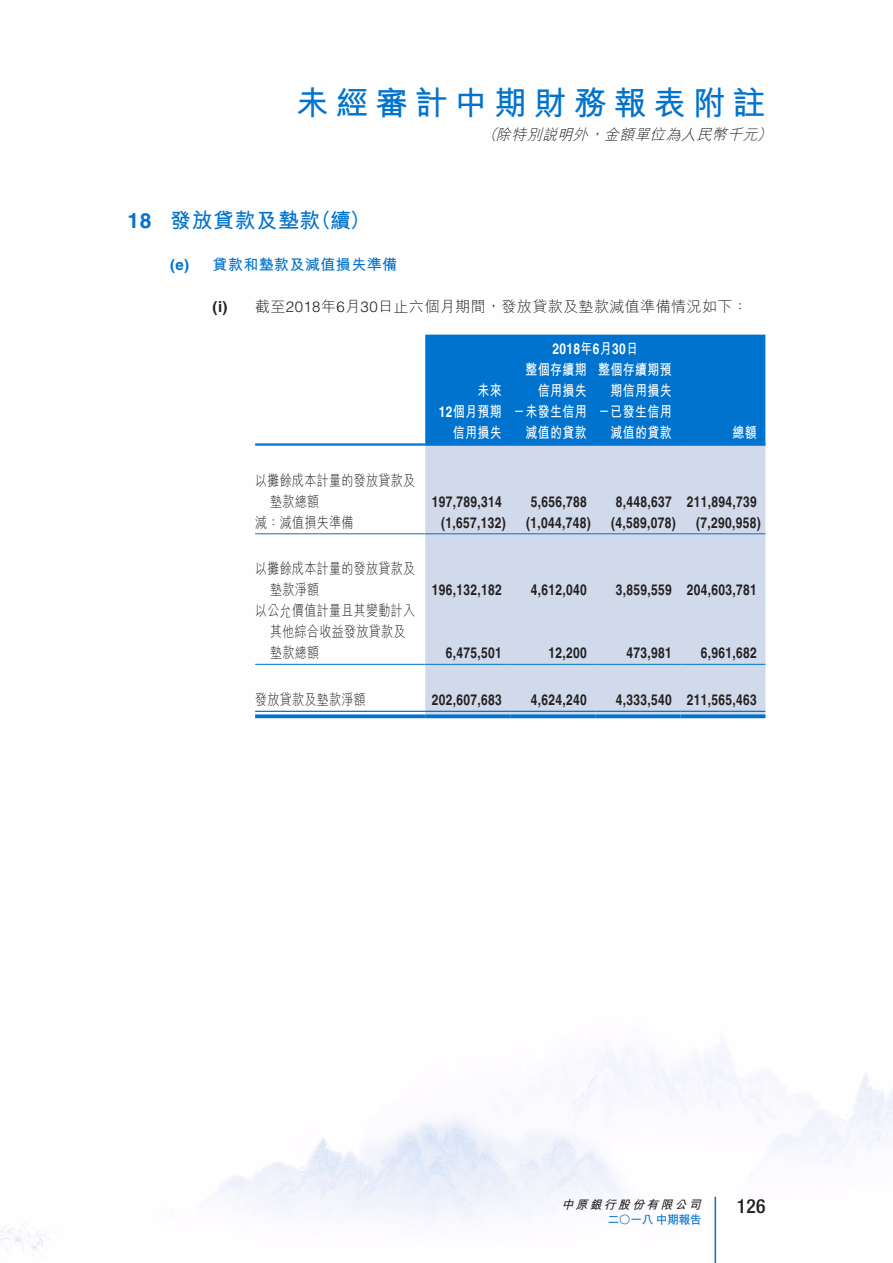
<style>
.page{position:relative;width:893px;height:1263px;background:#fff}
.page>*{position:absolute;margin:0;border:0;box-sizing:border-box;transform-origin:0 0}
.t1{font:700 33px "M Hei HK";letter-spacing:.205em;color:#0073ce}
.t2{font:700 21px "M Hei HK";letter-spacing:.03em;color:#0073ce}
.t3{font:500 condensed 19.5px "Helvetica Neue LT Pro";color:#231f20}
.t4{font:700 15px "Helvetica LT Std";letter-spacing:.03em;color:#231f20;scale:.8 1}
.t5{font:300 15px/21px "M Hei HK";letter-spacing:.03em;color:#231f20;scale:.8 1}
.t6{font:700 15px/21px "M Hei HK";letter-spacing:.03em;color:#fff;text-align:right;scale:.8 1}
.t7{font:300 15px "M Hei HK";letter-spacing:.03em;color:#231f20}
.t8{font:italic 300 15px "M Hei HK";color:#231f20}
.t9{font:700 15px "M Hei HK";letter-spacing:.03em;color:#0073ce}
.t10{font:700 15px "Helvetica LT Std";letter-spacing:.03em;color:#fff;scale:.8 1}
.t11{font:italic 700 12px "M Hei HK";color:#231f20}
.t12{font:700 12px "M Hei HK";letter-spacing:-.05em;color:#0073ce}
.s1{font-family:"Helvetica LT Std"}
.s2{font-family:"Helvetica LT Std";font-weight:700}
.s3{font-family:"M Hei HK"}
</style>
<div class="page">
<img style="left:0;top:334px;width:893px;height:929px">
<hr style="left:715px;top:1197px;width:1px;height:66px;background:#0073ce">
<div style="left:425px;top:335px;width:340px;height:108px;background:#0073ce"></div>
<div style="left:425px;top:446px;width:340px;height:268px;background:#d1daea"></div>
<hr style="left:255px;top:443px;width:170px;height:3px;background:#0073ce">
<hr style="left:425px;top:443px;width:85px;height:3px;background:#0073ce">
<hr style="left:510px;top:443px;width:85px;height:3px;background:#0073ce">
<hr style="left:595px;top:443px;width:85px;height:3px;background:#0073ce">
<hr style="left:680px;top:443px;width:85px;height:3px;background:#0073ce">
<hr style="left:255px;top:533px;width:170px;height:1px;background:#0073ce">
<hr style="left:425px;top:533px;width:85px;height:1px;background:#0073ce">
<hr style="left:510px;top:533px;width:85px;height:1px;background:#0073ce">
<hr style="left:595px;top:533px;width:85px;height:1px;background:#0073ce">
<hr style="left:680px;top:533px;width:85px;height:1px;background:#0073ce">
<hr style="left:255px;top:664px;width:170px;height:1px;background:#0073ce">
<hr style="left:425px;top:664px;width:85px;height:1px;background:#0073ce">
<hr style="left:510px;top:664px;width:85px;height:1px;background:#0073ce">
<hr style="left:595px;top:664px;width:85px;height:1px;background:#0073ce">
<hr style="left:680px;top:664px;width:85px;height:1px;background:#0073ce">
<hr style="left:255px;top:711px;width:170px;height:1px;background:#0073ce">
<svg style="left:255px;top:714px;width:170px;height:4px"></svg>
<hr style="left:425px;top:711px;width:85px;height:1px;background:#0073ce">
<svg style="left:425px;top:714px;width:85px;height:4px"></svg>
<hr style="left:510px;top:711px;width:85px;height:1px;background:#0073ce">
<svg style="left:510px;top:714px;width:85px;height:4px"></svg>
<hr style="left:595px;top:711px;width:85px;height:1px;background:#0073ce">
<svg style="left:595px;top:714px;width:85px;height:4px"></svg>
<hr style="left:680px;top:711px;width:85px;height:1px;background:#0073ce">
<svg style="left:680px;top:714px;width:85px;height:4px"></svg>
<h1 class="t1" style="left:296px;top:78px;width:471px">未經審計中期財務報表附註</h1>
<p class="t8" style="left:482px;top:127px;width:295px">（除特別說明外，金額單位為人民幣千元）</p>
<h2 class="t2" style="left:128px;top:205px;width:244px"><span class="s1">18</span> 發放貸款及墊款（續）</h2>
<p class="t9" style="left:170px;top:253px;width:229px"><span class="s1">(e)</span> 貸款和墊款及減值損失準備</p>
<p class="t7" style="left:213px;top:299px;width:537px"><span class="s2">(i)</span> 截至<span class="s1">2018</span>年<span class="s1">6</span>月<span class="s1">30</span>日止六個月期間，發放貸款及墊款減值準備情況如下：</p>
<p class="t10" style="left:552px;top:339px;width:109px">2018<span class="s3">年</span>6<span class="s3">月</span>30<span class="s3">日</span></p>
<p class="t6" style="left:439px;top:378px;width:80px">未來<br><span class="s1">12</span>個月預期信用損失</p>
<p class="t6" style="left:513px;top:357px;width:94px">整個存續期信用損失<br>－未發生信用減值的貸款</p>
<p class="t6" style="left:598px;top:357px;width:94px">整個存續期預期信用損失－已發生信用減值的貸款</p>
<p class="t6" style="left:733px;top:420px;width:32px">總額</p>
<p class="t5" style="left:270px;top:469px;width:183px;text-indent:-15px">以攤餘成本計量的發放貸款及墊款總額</p>
<p class="t4" style="left:432px;top:492px;width:89px">197,789,314</p>
<p class="t4" style="left:531px;top:492px;width:72px">5,656,788</p>
<p class="t4" style="left:616px;top:492px;width:178px">8,448,637 211,894,739</p>
<p class="t5" style="left:255px;top:511px;width:124px">減：減值損失準備</p>
<p class="t4" style="left:441px;top:513px;width:82px">(1,657,132)</p>
<p class="t4" style="left:526px;top:513px;width:82px">(1,044,748)</p>
<p class="t4" style="left:611px;top:513px;width:82px">(4,589,078)</p>
<p class="t4" style="left:696px;top:513px;width:82px">(7,290,958)</p>
<p class="t5" style="left:270px;top:558px;width:183px;text-indent:-15px">以攤餘成本計量的發放貸款及墊款淨額</p>
<p class="t4" style="left:432px;top:581px;width:89px">196,132,182</p>
<p class="t4" style="left:531px;top:581px;width:72px">4,612,040</p>
<p class="t4" style="left:616px;top:581px;width:178px">3,859,559 204,603,781</p>
<p class="t5" style="left:270px;top:600px;width:183px;text-indent:-15px">以公允價值計量且其變動計入其他綜合收益發放貸款及墊款總額</p>
<p class="t4" style="left:446px;top:644px;width:72px">6,475,501</p>
<p class="t4" style="left:548px;top:644px;width:49px">12,200</p>
<p class="t4" style="left:626px;top:644px;width:58px">473,981</p>
<p class="t4" style="left:701px;top:644px;width:72px">6,961,682</p>
<p class="t5" style="left:255px;top:688px;width:140px">發放貸款及墊款淨額</p>
<p class="t4" style="left:432px;top:690px;width:89px">202,607,683</p>
<p class="t4" style="left:531px;top:690px;width:72px">4,624,240</p>
<p class="t4" style="left:616px;top:690px;width:178px">4,333,540 211,565,463</p>
<p class="t11" style="left:561px;top:1196px;width:145px">中原銀行股份有限公司</p>
<h3 class="t3" style="left:737px;top:1194px;width:30px">126</h3>
<p class="t12" style="left:607px;top:1210px;width:96px">二○一八 中期報告</p>
</div>
